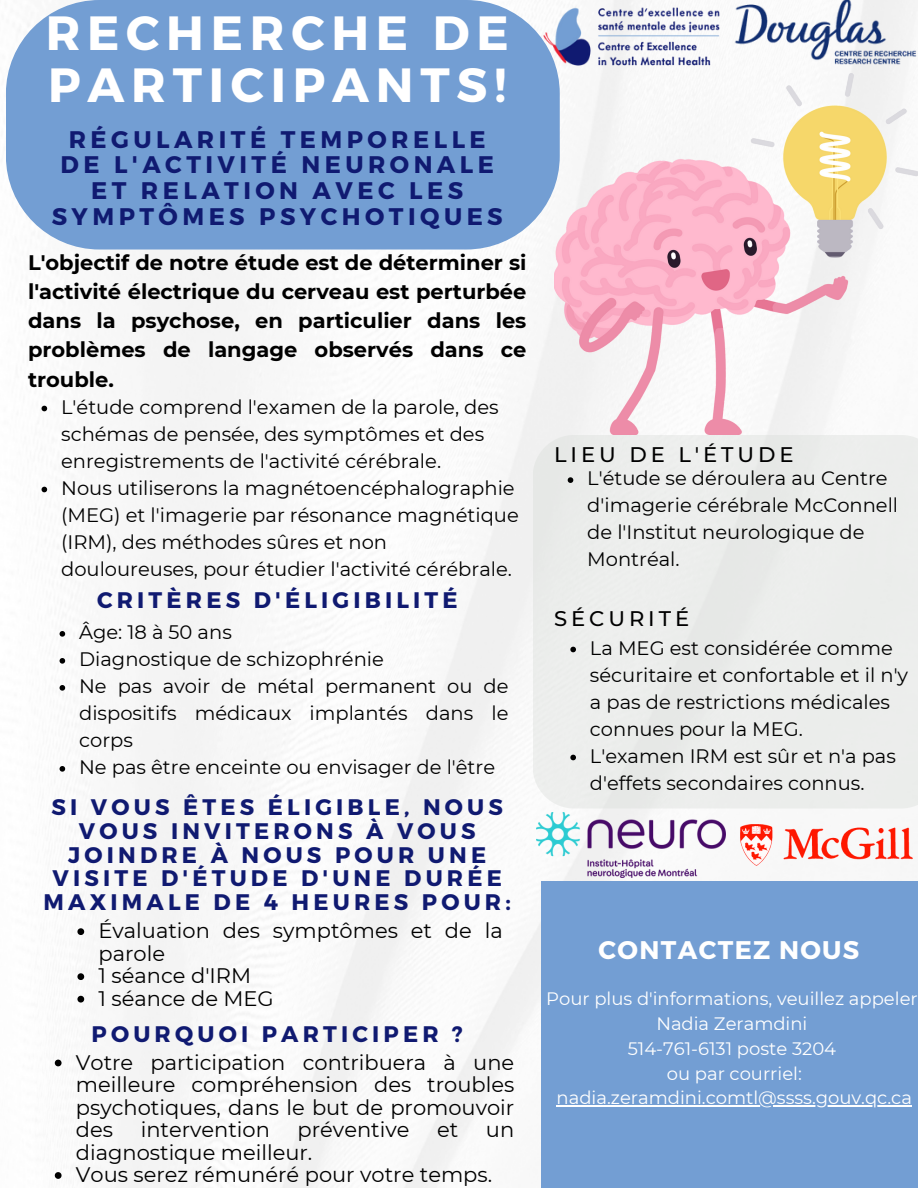
<style>
.page{position:relative;width:918px;height:1188px;background:#fff}
.page>*{position:absolute;margin:0;border:0;box-sizing:border-box;transform-origin:0 0}
.t1{font:700 48px/51.8px "Montserrat";letter-spacing:.14em;color:#fff}
.t2{font:700 25.5px "Montserrat";letter-spacing:.055em;color:#fff}
.t3{font:700 24px/25.8px "Montserrat";letter-spacing:.185em;color:#101a71;text-align:center}
.t4{font:700 22.5px/23.7px "Montserrat";letter-spacing:.185em;color:#101a71;text-align:center}
.t5{font:500 21.15px "Montserrat";letter-spacing:.185em;color:#000}
.t6{font:21px/22.5px "Montserrat";color:#000}
.t7{font:700 21px/29.2px "Montserrat";color:#000;text-align:justify}
.t8{font:19.5px/27px "Montserrat";color:#000}
.t9{font:18px "Montserrat";color:#fff}
</style>
<div class="page">
<img style="left:6px;top:0;width:912px;height:1188px">
<div style="left:6px;top:0;width:554px;height:250px;background:#739ed3;border-radius:94px"></div>
<img style="left:554px;top:73px;width:364px;height:361px">
<div style="left:533px;top:435px;width:385px;height:374px;background:#ecedec"></div>
<div style="left:541px;top:881px;width:377px;height:307px;background:#739ed3"></div>
<img style="left:734px;top:0;width:183px;height:66px">
<img style="left:539px;top:0;width:189px;height:73px">
<img style="left:537px;top:812px;width:189px;height:65px">
<img style="left:740px;top:825px;width:172px;height:40px">
<svg style="left:42px;top:406px;width:5px;height:5px"></svg>
<svg style="left:42px;top:487px;width:5px;height:5px"></svg>
<svg style="left:60px;top:631px;width:5px;height:6px"></svg>
<svg style="left:60px;top:658px;width:5px;height:6px"></svg>
<svg style="left:60px;top:685px;width:5px;height:6px"></svg>
<svg style="left:60px;top:766px;width:5px;height:6px"></svg>
<svg style="left:568px;top:477px;width:5px;height:6px"></svg>
<svg style="left:570px;top:647px;width:6px;height:5px"></svg>
<svg style="left:570px;top:755px;width:6px;height:5px"></svg>
<svg style="left:77px;top:928px;width:7px;height:7px"></svg>
<svg style="left:77px;top:973px;width:7px;height:7px"></svg>
<svg style="left:77px;top:996px;width:7px;height:7px"></svg>
<hr style="left:557px;top:1106px;width:355px;height:1px;background:#fff">
<svg style="left:55px;top:1060px;width:7px;height:6px"></svg>
<svg style="left:55px;top:1172px;width:7px;height:7px"></svg>
<p class="t1" style="left:46px;top:5px;width:465px">RECHERCHE DE<br>PARTICIPANTS!</p>
<p class="t3" style="left:52px;top:125px;width:453px">RÉGULARITÉ TEMPORELLE<br>DE L'ACTIVITÉ NEURONALE<br>ET RELATION AVEC LES<br>SYMPTÔMES PSYCHOTIQUES</p>
<p class="t7" style="left:28px;top:247px;width:500px">L'objectif de notre étude est de déterminer si l'activité électrique du cerveau est perturbée dans la psychose, en particulier dans les problèmes de langage observés dans ce trouble.</p>
<p class="t8" style="left:61px;top:393px;width:439px">L'étude comprend l'examen de la parole, des schémas de pensée, des symptômes et des enregistrements de l'activité cérébrale.</p>
<p class="t8" style="left:61px;top:474px;width:459px">Nous utiliserons la magnétoencéphalographie (MEG) et l'imagerie par résonance magnétique (IRM), des méthodes sûres et non douloureuses, pour étudier l'activité cérébrale.</p>
<p class="t4" style="left:97px;top:587px;width:362px">CRITÈRES D'ÉLIGIBILITÉ</p>
<p class="t8" style="left:79px;top:618px;width:154px">Âge: 18 à 50 ans</p>
<p class="t8" style="left:79px;top:645px;width:306px">Diagnostique de schizophrénie</p>
<p class="t8" style="left:79px;top:672px;width:431px;text-align:justify">Ne pas avoir de métal permanent ou de dispositifs médicaux implantés dans le corps</p>
<p class="t8" style="left:79px;top:753px;width:417px">Ne pas être enceinte ou envisager de l'être</p>
<p class="t4" style="left:44px;top:794px;width:469px">SI VOUS ÊTES ÉLIGIBLE, NOUS<br>VOUS INVITERONS À VOUS<br>JOINDRE À NOUS POUR UNE<br>VISITE D'ÉTUDE D'UNE DURÉE<br>MAXIMALE DE 4 HEURES POUR:</p>
<p class="t6" style="left:99px;top:920px;width:406px">Évaluation des symptômes et de la parole</p>
<p class="t6" style="left:99px;top:965px;width:154px">1 séance d'IRM</p>
<p class="t6" style="left:99px;top:987px;width:177px">1 séance de MEG</p>
<p class="t4" style="left:92px;top:1021px;width:373px">POURQUOI PARTICIPER ?</p>
<p class="t6" style="left:76px;top:1051px;width:440px;text-align:justify">Votre participation contribuera à une meilleure compréhension des troubles psychotiques, dans le but de promouvoir des</p>
<p class="t6" style="left:141px;top:1118px;width:131px">intervention</p>
<p class="t6" style="left:298px;top:1118px;width:113px">préventive</p>
<p class="t6" style="left:437px;top:1118px;width:23px">et</p>
<p class="t6" style="left:486px;top:1118px;width:30px">un</p>
<p class="t6" style="left:76px;top:1141px;width:238px">diagnostique meilleur.</p>
<p class="t6" style="left:76px;top:1163px;width:418px">Vous serez rémunéré pour votre temps.</p>
<p class="t5" style="left:554px;top:441px;width:241px">LIEU DE L'ÉTUDE</p>
<p class="t8" style="left:587px;top:465px;width:312px">L'étude se déroulera au Centre d'imagerie cérébrale McConnell de l'Institut neurologique de<br>Montréal.</p>
<p class="t5" style="left:554px;top:606px;width:136px">SÉCURITÉ</p>
<p class="t8" style="left:590px;top:634px;width:320px">La MEG est considérée comme sécuritaire et confortable et il n'y a pas de restrictions médicales connues pour la MEG.</p>
<p class="t8" style="left:590px;top:742px;width:308px">L'examen IRM est sûr et n'a pas d'effets secondaires connus.</p>
<p class="t2" style="left:599px;top:934px;width:262px">CONTACTEZ NOUS</p>
<p class="t9" style="left:546px;top:988px;width:373px">Pour plus d'informations, veuillez appeler</p>
<p class="t9" style="left:656px;top:1013px;width:153px">Nadia Zeramdini</p>
<p class="t9" style="left:628px;top:1038px;width:210px">514-761-6131 poste 3204</p>
<p class="t9" style="left:667px;top:1062px;width:137px">ou par courriel:</p>
<p class="t9" style="left:557px;top:1087px;width:357px">nadia.zeramdini.comtl@ssss.gouv.qc.ca</p>
</div>
